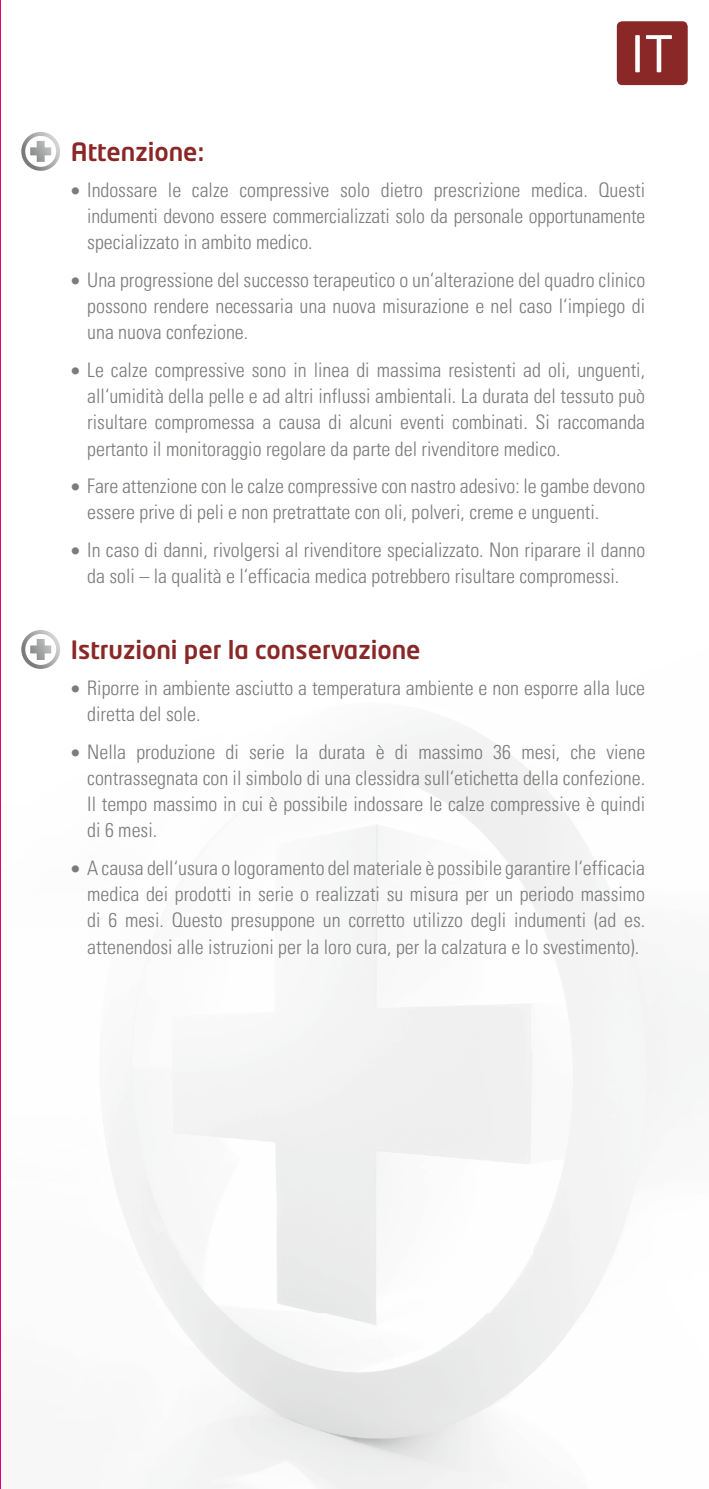
<style>
.page{position:relative;width:709px;height:1489px;background:#fff}
.page>*{position:absolute;margin:0;border:0;box-sizing:border-box;transform-origin:0 0}
.t1{font:50px "Neo Tech Std";color:#fff}
.t2{font:500 25px "Neo Tech Pro";color:#8a2827}
.t3{font:300 condensed 20px/26.2px "Univers LT Pro";color:#7b7b7a;text-align:justify}
</style>
<div class="page">
<img style="left:108px;top:21px;width:580px;height:1467px">
<div style="left:617px;top:21px;width:70px;height:64px;background:#8a2827;border-radius:5px"></div>
<hr style="left:0;top:0;width:1px;height:1488px;background:#e5007d">
<img style="left:21px;top:132px;width:39px;height:39px">
<img style="left:30px;top:141px;width:21px;height:21px">
<img style="left:21px;top:630px;width:39px;height:39px">
<img style="left:30px;top:639px;width:21px;height:21px">
<p class="t2" style="left:71px;top:136px;width:135px">Attenzione:</p>
<h1 class="t1" style="left:631px;top:23px;width:44px">IT</h1>
<p class="t3" style="left:87px;top:175px;width:559px;text-indent:-17px">• Indossare le calze compressive solo dietro prescrizione medica. Questi indumenti devono essere commercializzati solo da personale opportunamente specializzato in ambito medico.</p>
<p class="t3" style="left:87px;top:265px;width:559px;text-indent:-17px">• Una progressione del successo terapeutico o un‘alterazione del quadro clinico possono rendere necessaria una nuova misurazione e nel caso l‘impiego di una nuova confezione.</p>
<p class="t3" style="left:87px;top:355px;width:559px;text-indent:-17px">• Le calze compressive sono in linea di massima resistenti ad oli, unguenti, all‘umidità della pelle e ad altri influssi ambientali. La durata del tessuto può risultare compromessa a causa di alcuni eventi combinati. Si raccomanda pertanto il monitoraggio regolare da parte del rivenditore medico.</p>
<p class="t3" style="left:87px;top:472px;width:559px;text-indent:-17px">• Fare attenzione con le calze compressive con nastro adesivo: le gambe devono essere prive di peli e non pretrattate con oli, polveri, creme e unguenti.</p>
<p class="t3" style="left:71px;top:535px;width:576px;text-align:center">• In caso di danni, rivolgersi al rivenditore specializzato. Non riparare il danno da soli – la qualità e l‘efficacia medica potrebbero risultare compromessi.</p>
<p class="t2" style="left:71px;top:634px;width:351px">Istruzioni per la conservazione</p>
<p class="t3" style="left:87px;top:673px;width:559px;text-indent:-17px">• Riporre in ambiente asciutto a temperatura ambiente e non esporre alla luce diretta del sole.</p>
<p class="t3" style="left:87px;top:737px;width:559px;text-indent:-17px">• Nella produzione di serie la durata è di massimo 36 mesi, che viene contrassegnata con il simbolo di una clessidra sull‘etichetta della confezione.<br>Il tempo massimo in cui è possibile indossare le calze compressive è quindi di 6 mesi.</p>
<p class="t3" style="left:87px;top:853px;width:559px;text-indent:-17px">• A causa dell‘usura o logoramento del materiale è possibile garantire l‘efficacia medica dei prodotti in serie o realizzati su misura per un periodo massimo di 6 mesi. Questo presuppone un corretto utilizzo degli indumenti (ad es. attenendosi alle istruzioni per la loro cura, per la calzatura e lo svestimento).</p>
</div>
